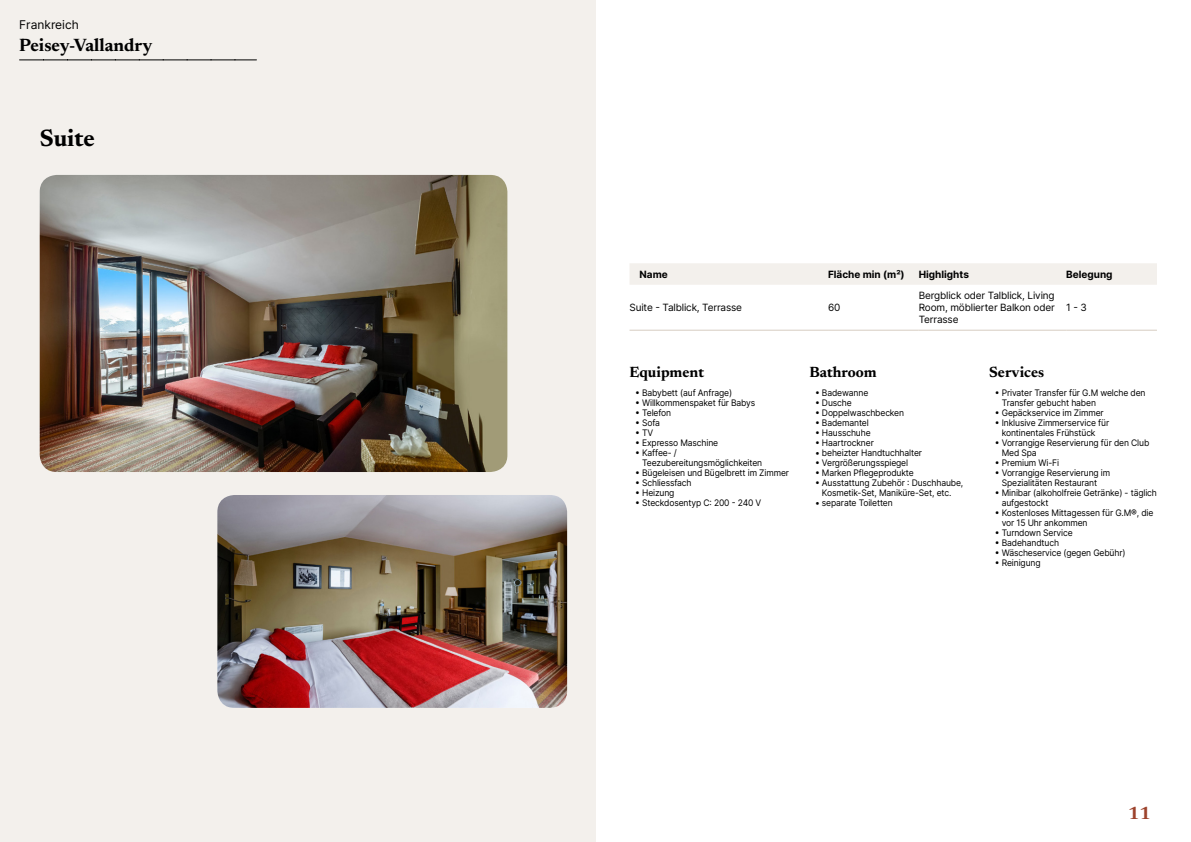
<style>
.page{position:relative;width:1191px;height:842px;background:#fff}
.page>*{position:absolute;margin:0;border:0;box-sizing:border-box;transform-origin:0 0}
.t1{font:700 24px "Newsreader 24 pt";color:#000}
.t2{font:700 18px "Newsreader 24 pt";color:#000}
.t3{font:700 18px "Newsreader 24 pt";color:#9d432c}
.t4{font:700 15px "Newsreader 24 pt";color:#000}
.t5{font:12px "Inter";color:#000}
.t6{font:10px/12px "Inter";letter-spacing:-.015em;color:#000;text-align:justify}
.t7{font:700 10px "Inter";color:#000}
.t8{font:9px/10px "Inter";letter-spacing:-.015em;color:#000;scale:.95 1}
</style>
<div class="page">
<div style="left:0;top:0;width:595px;height:842px;background:#f3f0ec"></div>
<img style="left:40px;top:175px;width:467px;height:297px">
<img style="left:217px;top:495px;width:350px;height:213px">
<svg style="left:20px;top:60px;width:236px;height:1px"></svg>
<div style="left:630px;top:263px;width:527px;height:22px;background:#f3f0ec"></div>
<hr style="left:629px;top:330px;width:199px;height:1px;background:#d7cdc1">
<hr style="left:828px;top:330px;width:90px;height:1px;background:#d7cdc1">
<hr style="left:918px;top:330px;width:148px;height:1px;background:#d7cdc1">
<hr style="left:1066px;top:330px;width:91px;height:1px;background:#d7cdc1">
<h3 class="t5" style="left:19px;top:15px;width:61px">Frankreich</h3>
<h2 class="t2" style="left:19px;top:32px;width:134px">Peisey-Vallandry</h2>
<h1 class="t1" style="left:40px;top:121px;width:57px">Suite</h1>
<p class="t7" style="left:639px;top:267px;width:30px">Name</p>
<p class="t7" style="left:828px;top:267px;width:78px">Fläche min (m²)</p>
<p class="t7" style="left:918px;top:267px;width:52px">Highlights</p>
<p class="t7" style="left:1066px;top:267px;width:48px">Belegung</p>
<p class="t6" style="left:629px;top:301px;width:114px">Suite - Talblick, Terrasse</p>
<p class="t6" style="left:828px;top:301px;width:14px">60</p>
<p class="t6" style="left:918px;top:289px;width:138px">Bergblick oder Talblick, Living Room, möblierter Balkon oder Terrasse</p>
<p class="t6" style="left:1066px;top:301px;width:22px">1 - 3</p>
<h3 class="t4" style="left:629px;top:361px;width:76px">Equipment</h3>
<p class="t8" style="left:635px;top:387px;width:104px">• Babybett (auf Anfrage)</p>
<p class="t8" style="left:635px;top:397px;width:128px">• Willkommenspaket für Babys</p>
<p class="t8" style="left:635px;top:407px;width:39px">• Telefon</p>
<p class="t8" style="left:635px;top:417px;width:28px">• Sofa</p>
<p class="t8" style="left:635px;top:427px;width:21px">• TV</p>
<p class="t8" style="left:635px;top:437px;width:89px">• Expresso Maschine</p>
<p class="t8" style="left:642px;top:447px;width:128px;text-indent:-7px">• Kaffee- /<br>Teezubereitungsmöglichkeiten</p>
<p class="t8" style="left:635px;top:467px;width:163px">• Bügeleisen und Bügelbrett im Zimmer</p>
<p class="t8" style="left:635px;top:477px;width:61px">• Schliessfach</p>
<p class="t8" style="left:635px;top:487px;width:43px">• Heizung</p>
<p class="t8" style="left:635px;top:497px;width:134px">• Steckdosentyp C: 200 - 240 V</p>
<h3 class="t4" style="left:809px;top:361px;width:69px">Bathroom</h3>
<p class="t8" style="left:815px;top:387px;width:58px">• Badewanne</p>
<p class="t8" style="left:815px;top:397px;width:40px">• Dusche</p>
<p class="t8" style="left:815px;top:407px;width:95px">• Doppelwaschbecken</p>
<p class="t8" style="left:815px;top:417px;width:58px">• Bademantel</p>
<p class="t8" style="left:815px;top:427px;width:60px">• Hausschuhe</p>
<p class="t8" style="left:815px;top:437px;width:63px">• Haartrockner</p>
<p class="t8" style="left:815px;top:447px;width:114px">• beheizter Handtuchhalter</p>
<p class="t8" style="left:815px;top:457px;width:100px">• Vergrößerungsspiegel</p>
<p class="t8" style="left:815px;top:467px;width:106px">• Marken Pflegeprodukte</p>
<p class="t8" style="left:815px;top:477px;width:158px;text-align:center">• Ausstattung Zubehör : Duschhaube,<br>Kosmetik-Set, Maniküre-Set, etc.</p>
<p class="t8" style="left:815px;top:497px;width:83px">• separate Toiletten</p>
<h3 class="t4" style="left:989px;top:361px;width:57px">Services</h3>
<p class="t8" style="left:1001px;top:387px;width:153px;text-indent:-7px">• Privater Transfer für G.M welche den<br>Transfer gebucht haben</p>
<p class="t8" style="left:994px;top:407px;width:116px">• Gepäckservice im Zimmer</p>
<p class="t8" style="left:1001px;top:417px;width:115px;text-indent:-7px">• Inklusive Zimmerservice für kontinentales Frühstück</p>
<p class="t8" style="left:1001px;top:437px;width:157px;text-indent:-7px">• Vorrangige Reservierung für den Club<br>Med Spa</p>
<p class="t8" style="left:994px;top:457px;width:69px">• Premium Wi-Fi</p>
<p class="t8" style="left:1001px;top:467px;width:116px;text-indent:-7px">• Vorrangige Reservierung im<br>Spezialitäten Restaurant</p>
<p class="t8" style="left:1001px;top:487px;width:165px;text-indent:-7px">• Minibar (alkoholfreie Getränke) - täglich aufgestockt</p>
<p class="t8" style="left:1001px;top:507px;width:161px;text-indent:-7px">• Kostenloses Mittagessen für G.M®, die vor 15 Uhr ankommen</p>
<p class="t8" style="left:994px;top:527px;width:84px">• Turndown Service</p>
<p class="t8" style="left:994px;top:537px;width:69px">• Badehandtuch</p>
<p class="t8" style="left:994px;top:547px;width:139px">• Wäscheservice (gegen Gebühr)</p>
<p class="t8" style="left:994px;top:557px;width:50px">• Reinigung</p>
<h2 class="t3" style="left:1128px;top:800px;width:24px">11</h2>
</div>
